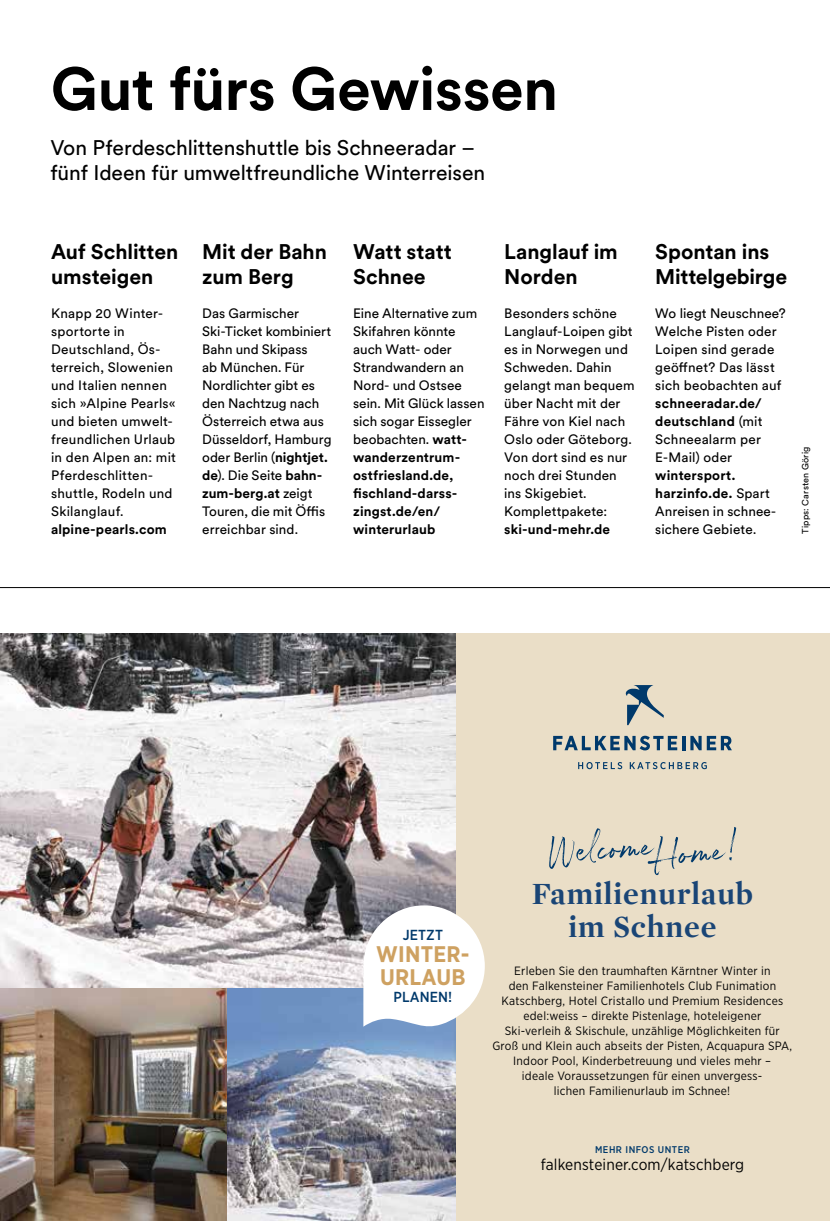
<style>
.page{position:relative;width:830px;height:1221px;background:#fff}
.page>*{position:absolute;margin:0;border:0;box-sizing:border-box;transform-origin:0 0}
.t1{font:700 60px "Circular XX";letter-spacing:-.01em;color:#000}
.t2{font:700 31.5px/33px "Mercury Display";letter-spacing:.03em;color:#1a4576;text-align:center}
.t3{font:700 22.5px/22.5px "Gotham Narrow";letter-spacing:.01em;color:#cea161}
.t4{font:700 21px/25.5px "Circular XX";letter-spacing:-.005em;color:#000}
.t5{font:21px/25.5px "Circular XX";letter-spacing:-.005em;color:#000}
.t6{font:15.75px "Gotham Narrow";letter-spacing:.01em;color:#000}
.t7{font:500 14.55px "Gotham Narrow";letter-spacing:.01em;color:#00396b}
.t8{font:13.5px/18px "Circular XX";letter-spacing:.005em;color:#000}
.t9{font:13.5px/18px "Circular Std";letter-spacing:.015em;color:#000}
.t10{font:700 13.5px "Circular XX";letter-spacing:.01em;color:#000}
.t11{font:12px/15px "Gotham Narrow";letter-spacing:.02em;color:#000;text-align:center}
.t12{font:500 9.75px "Gotham Narrow";letter-spacing:.05em;color:#00396b}
.t13{font:9px "Circular XX";letter-spacing:.025em;color:#000}
.s1{font-weight:700}
</style>
<div class="page">
<hr style="left:0;top:587px;width:829px;height:1px;background:#000">
<img style="left:0;top:634px;width:455px;height:586px">
<img style="left:227px;top:1220px;width:228px;height:1px">
<div style="left:455px;top:634px;width:374px;height:586px;background:#eadec7"></div>
<img style="left:0;top:988px;width:227px;height:232px">
<svg style="left:363px;top:905px;width:121px;height:124px"></svg>
<svg style="left:549px;top:827px;width:186px;height:48px"></svg>
<svg style="left:553px;top:735px;width:124px;height:15px"></svg>
<hr style="left:681px;top:735px;width:3px;height:15px;background:#00396b">
<svg style="left:690px;top:735px;width:41px;height:15px"></svg>
<svg style="left:625px;top:685px;width:38px;height:40px"></svg>
<svg style="left:578px;top:762px;width:44px;height:7px"></svg>
<svg style="left:629px;top:762px;width:77px;height:7px"></svg>
<img style="left:829px;top:587px;width:1px;height:633px">
<h1 class="t1" style="left:51px;top:48px;width:508px">Gut fürs Gewissen</h1>
<h3 class="t5" style="left:50px;top:133px;width:436px">Von Pferdeschlittenshuttle bis Schneeradar – fünf Ideen für umweltfreundliche Winterreisen</h3>
<h3 class="t4" style="left:51px;top:238px;width:129px">Auf Schlitten umsteigen</h3>
<h3 class="t4" style="left:202px;top:238px;width:126px">Mit der Bahn zum Berg</h3>
<h3 class="t4" style="left:353px;top:238px;width:100px">Watt statt<br>Schnee</h3>
<h3 class="t4" style="left:504px;top:238px;width:115px">Langlauf im<br>Norden</h3>
<h3 class="t4" style="left:655px;top:238px;width:133px">Spontan ins<br>Mittelgebirge</h3>
<p class="t8" style="left:51px;top:303px;width:126px">Knapp 20 Winter&shy;sportorte in<br>Deutschland, Ös&shy;terreich, Slowenien und Italien nennen sich »Alpine Pearls« und bieten umwelt&shy;freundlichen Urlaub in den Alpen an: mit<br>Pferdeschlitten&shy;shuttle, Rodeln und<br>Skilanglauf.</p>
<p class="t10" style="left:51px;top:520px;width:117px">alpine-pearls.com</p>
<p class="t8" style="left:202px;top:303px;width:131px">Das Garmischer<br>Ski-Ticket kombiniert<br>Bahn und Skipass<br>ab München. Für<br>Nordlichter gibt es den Nachtzug nach<br>Österreich etwa aus<br>Düsseldorf, Hamburg oder Berlin (<span class="s1">nightjet. de</span>). Die Seite <span class="s1">bahn&shy;zum-berg.at</span> zeigt<br>Touren, die mit Öffis erreichbar sind.</p>
<p class="t8" style="left:353px;top:303px;width:133px">Eine Alternative zum<br>Skifahren könnte auch Watt- oder<br>Strandwandern an<br>Nord- und Ostsee sein. Mit Glück lassen sich sogar Eissegler beobachten. <span class="s1">watt&shy;wanderzentrum&shy;ostfriesland.de, fischland-darss&shy;zingst.de/en/ winterurlaub</span></p>
<p class="t8" style="left:504px;top:303px;width:132px">Besonders schöne<br>Langlauf-Loipen gibt es in Norwegen und<br>Schweden. Dahin gelangt man bequem über Nacht mit der<br>Fähre von Kiel nach<br>Oslo oder Göteborg.<br>Von dort sind es nur noch drei Stunden ins Skigebiet.<br>Komplettpakete:</p>
<p class="t10" style="left:504px;top:520px;width:107px">ski-und-mehr.de</p>
<p class="t9" style="left:655px;top:304px;width:132px">Wo liegt Neuschnee?<br>Welche Pisten oder<br>Loipen sind gerade geöffnet? Das lässt sich beobachten auf</p>
<p class="t9" style="left:655px;top:394px;width:109px"><span class="s1">schneeradar.de/ deutschland</span> (mit<br>Schneealarm per<br>E-Mail) oder</p>
<p class="t9" style="left:655px;top:466px;width:122px"><span class="s1">wintersport. harzinfo.de.</span> Spart<br>Anreisen in schnee&shy;sichere Gebiete.</p>
<p class="t13" style="left:798px;top:534px;width:89px;rotate:-90deg">Tipps: Carsten Görig</p>
<p class="t7" style="left:402px;top:925px;width:42px">JETZT</p>
<h3 class="t3" style="left:376px;top:943px;width:95px">WINTER-<br>URLAUB</h3>
<p class="t7" style="left:393px;top:987px;width:60px">PLANEN!</p>
<h2 class="t2" style="left:531px;top:876px;width:223px">Familienurlaub im Schnee</h2>
<p class="t11" style="left:492px;top:962px;width:301px">Erleben Sie den traumhaften Kärntner Winter in<br>den Falkensteiner Familienhotels Club Funimation Katschberg, Hotel Cristallo und Premium Residences edel:weiss – direkte Pistenlage, hoteleigener<br>Ski-verleih &amp; Skischule, unzählige Möglichkeiten für Groß und Klein auch abseits der Pisten, Acquapura SPA, Indoor Pool, Kinderbetreuung und vieles mehr –<br>ideale Voraussetzungen für einen unvergess-<br>lichen Familienurlaub im Schnee!</p>
<p class="t12" style="left:595px;top:1143px;width:96px">MEHR INFOS UNTER</p>
<p class="t6" style="left:540px;top:1154px;width:205px">falkensteiner.com/katschberg</p>
</div>
